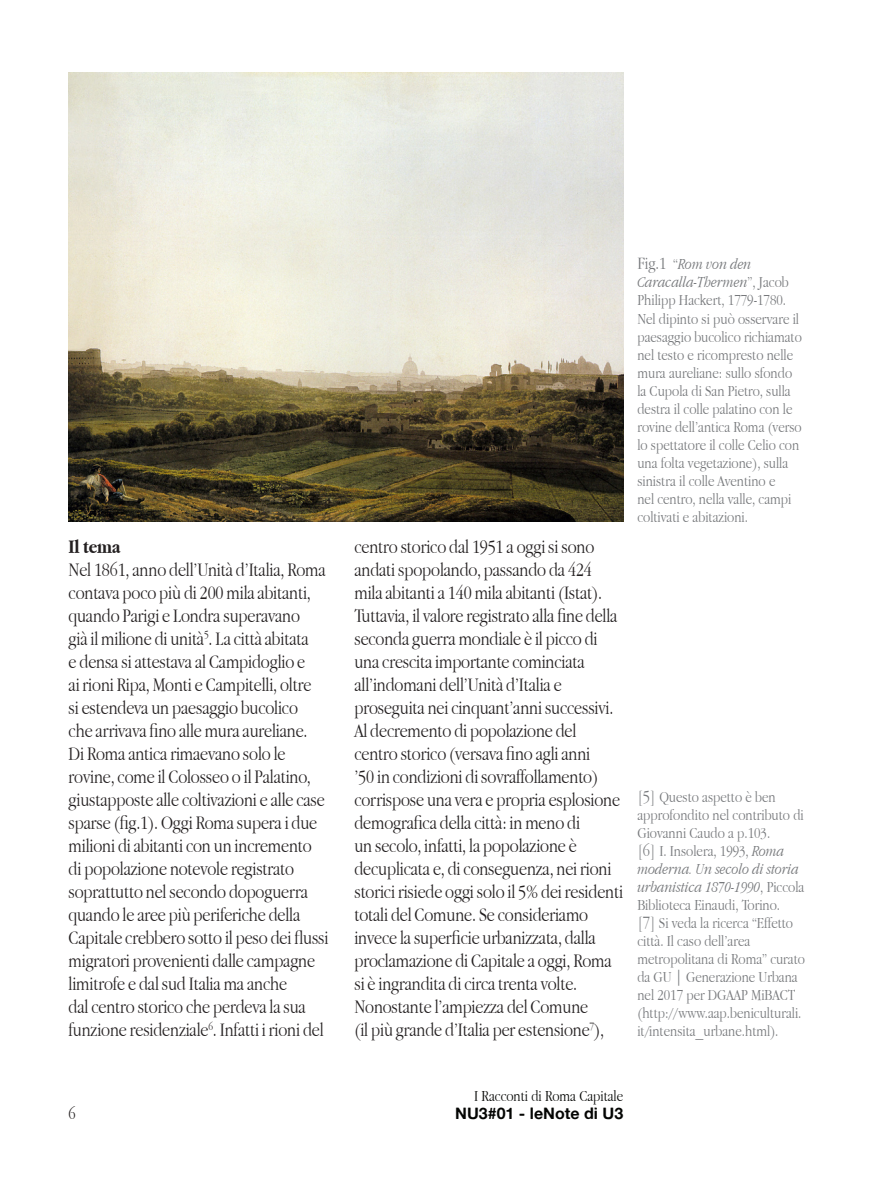
<style>
.page{position:relative;width:879px;height:1191px;background:#fff}
.page>*{position:absolute;margin:0;border:0;box-sizing:border-box;transform-origin:0 0}
.t1{font:300 20px/23px "Apple Garamond";letter-spacing:-.01em;color:#231f20}
.t2{font:700 20px "Apple Garamond";letter-spacing:-.01em;color:#231f20}
.t3{font:300 18px "Apple Garamond";color:#231f20}
.t4{font:300 16px/18px "Apple Garamond";color:#76787b}
.t5{font:300 16px "Apple Garamond";color:#040503}
.t6{font:16px "Alte Haas Grotesk Bold";color:#040503}
.s1{font-size:18px}
.s2{font-style:italic}
</style>
<div class="page">
<img style="left:69px;top:72px;width:554px;height:449px">
<p class="t2" style="left:69px;top:535px;width:53px">Il tema</p>
<p class="t1" style="left:69px;top:557px;width:261px">Nel 1861, anno dell’Unità d’Italia, Roma contava poco più di 200 mila abitanti, quando Parigi e Londra superavano<br>già il milione di unità<sup>5</sup>. La città abitata<br>e densa si attestava al Campidoglio e<br>ai rioni Ripa, Monti e Campitelli, oltre<br>si estendeva un paesaggio bucolico<br>che arrivava fino alle mura aureliane.<br>Di Roma antica rimaevano solo le rovine, come il Colosseo o il Palatino, giustapposte alle coltivazioni e alle case sparse (fig.1). Oggi Roma supera i due milioni di abitanti con un incremento di popolazione notevole registrato soprattutto nel secondo dopoguerra quando le aree più periferiche della Capitale crebbero sotto il peso dei flussi migratori provenienti dalle campagne limitrofe e dal sud Italia ma anche<br>dal centro storico che perdeva la sua funzione residenziale<sup>6</sup>. Infatti i rioni del</p>
<p class="t3" style="left:69px;top:1102px;width:9px">6</p>
<p class="t1" style="left:354px;top:534px;width:270px">centro storico dal 1951 a oggi si sono andati spopolando, passando da 424 mila abitanti a 140 mila abitanti (Istat).<br>Tuttavia, il valore registrato alla fine della seconda guerra mondiale è il picco di una crescita importante cominciata all’indomani dell’Unità d’Italia e proseguita nei cinquant’anni successivi.<br>Al decremento di popolazione del centro storico (versava fino agli anni<br>’50 in condizioni di sovraffollamento) corrispose una vera e propria esplosione demografica della città: in meno di<br>un secolo, infatti, la popolazione è decuplicata e, di conseguenza, nei rioni storici risiede oggi solo il 5% dei residenti totali del Comune. Se consideriamo invece la superficie urbanizzata, dalla proclamazione di Capitale a oggi, Roma si è ingrandita di circa trenta volte.<br>Nonostante l’ampiezza del Comune<br>(il più grande d’Italia per estensione<sup>7</sup>),</p>
<p class="t4" style="left:637px;top:255px;width:166px"><span class="s1">Fig.1</span> “<span class="s2">Rom von den<br>Caracalla-Thermen</span>”, Jacob<br>Philipp Hackert, 1779-1780.<br>Nel dipinto si può osservare il paesaggio bucolico richiamato nel testo e ricompresto nelle mura aureliane: sullo sfondo la Cupola di San Pietro, sulla destra il colle palatino con le rovine dell’antica Roma (verso lo spettatore il colle Celio con una folta vegetazione), sulla sinistra il colle Aventino e<br>nel centro, nella valle, campi coltivati e abitazioni.</p>
<p class="t4" style="left:637px;top:788px;width:169px"><span class="s1">[5]</span> Questo aspetto è ben approfondito nel contributo di<br>Giovanni Caudo a p.103.<br><span class="s1">[6]</span> I. Insolera, 1993, <span class="s2">Roma moderna. Un secolo di storia urbanistica 1870-1990</span>, Piccola<br>Biblioteca Einaudi, Torino.<br><span class="s1">[7]</span> Si veda la ricerca “Effetto città. Il caso dell’area metropolitana di Roma” curato da GU | Generazione Urbana nel 2017 per DGAAP MiBACT (http://www.aap.beniculturali. it/intensita_urbane.html).</p>
<p class="t5" style="left:474px;top:1086px;width:151px">I Racconti di Roma Capitale</p>
<p class="t6" style="left:455px;top:1103px;width:170px">NU3#01 - leNote di U3</p>
</div>
